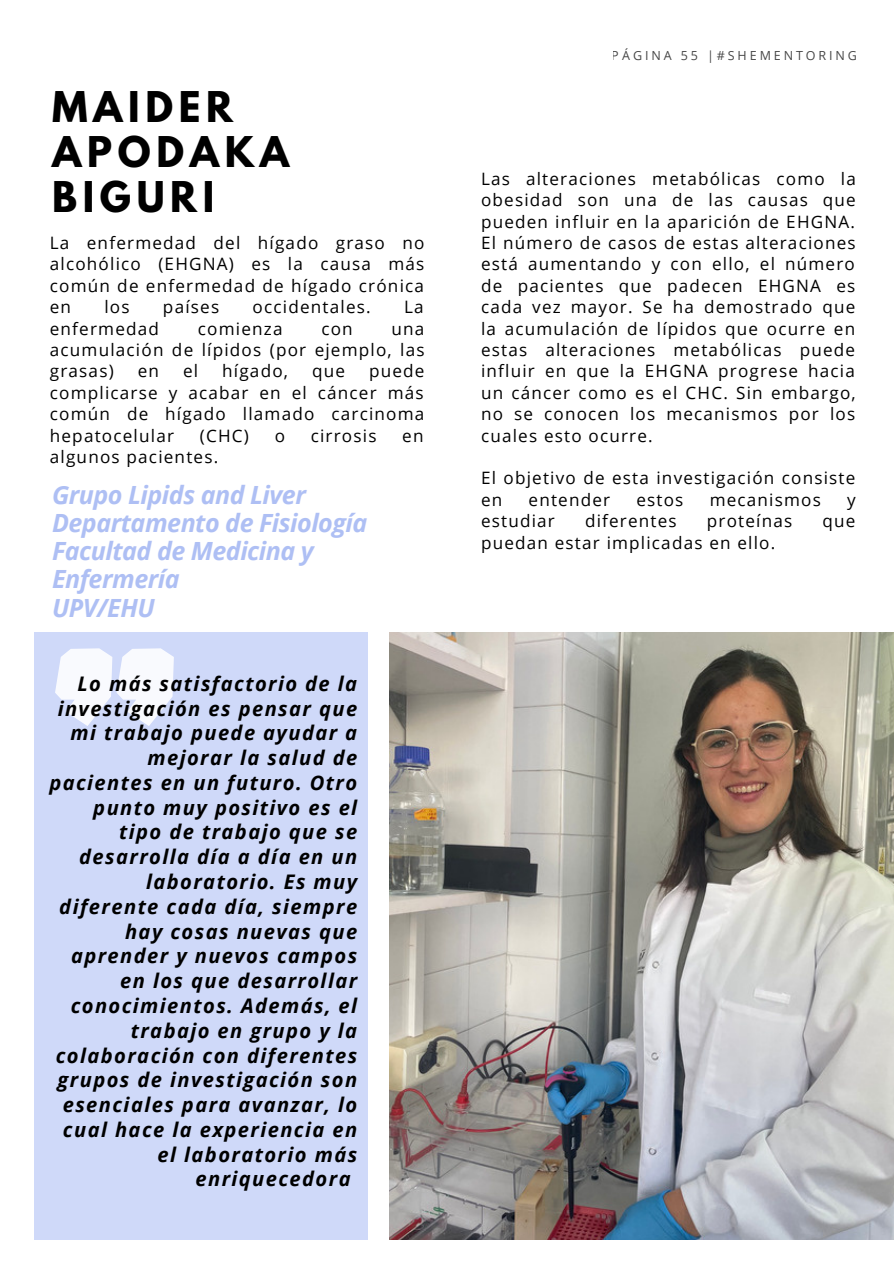
<style>
.page{position:relative;width:894px;height:1264px;background:#fff}
.page>*{position:absolute;margin:0;border:0;box-sizing:border-box;transform-origin:0 0}
.t1{font:261.45px "Adumu";color:#fff}
.t2{font:700 37.5px/45px "League Spartan";letter-spacing:.15em;color:#000}
.t3{font:italic 700 25.05px/28.2px "Open Sans";letter-spacing:-.02em;color:#aebff4}
.t4{font:italic 700 20.1px "Open Sans";letter-spacing:.07em;color:#000}
.t5{font:17.1px/21.5px "Open Sans";letter-spacing:.07em;color:#000;text-align:justify}
.t6{font:12.6px "Open Sans";letter-spacing:.23em;color:#000}
</style>
<div class="page">
<img style="left:389px;top:632px;width:504px;height:607px">
<div style="left:35px;top:632px;width:333px;height:607px;background:#cfd9f9"></div>
<h2 class="t2" style="left:52px;top:89px;width:239px">MAIDER<br>APODAKA<br>BIGURI</h2>
<p class="t5" style="left:50px;top:231px;width:376px">La enfermedad del hígado graso no alcohólico (EHGNA) es la causa más común de enfermedad de hígado crónica en</p>
<p class="t5" style="left:104px;top:296px;width:27px">los</p>
<p class="t5" style="left:163px;top:296px;width:58px">países</p>
<p class="t5" style="left:252px;top:296px;width:120px">occidentales.</p>
<p class="t5" style="left:404px;top:296px;width:21px">La</p>
<p class="t5" style="left:50px;top:317px;width:111px">enfermedad</p>
<p class="t5" style="left:198px;top:317px;width:86px">comienza</p>
<p class="t5" style="left:321px;top:317px;width:33px">con</p>
<p class="t5" style="left:50px;top:317px;width:376px;text-indent:341px">una acumulación de lípidos (por ejemplo, las grasas)</p>
<p class="t5" style="left:138px;top:360px;width:23px">en</p>
<p class="t5" style="left:183px;top:360px;width:17px">el</p>
<p class="t5" style="left:222px;top:360px;width:67px">hígado,</p>
<p class="t5" style="left:312px;top:360px;width:34px">que</p>
<p class="t5" style="left:50px;top:360px;width:376px;text-indent:319px">puede complicarse y acabar en el cáncer más común de hígado llamado carcinoma hepatocelular</p>
<p class="t5" style="left:200px;top:424px;width:51px">(CHC)</p>
<p class="t5" style="left:274px;top:424px;width:12px">o</p>
<p class="t5" style="left:310px;top:424px;width:67px">cirrosis</p>
<p class="t5" style="left:402px;top:424px;width:23px">en</p>
<p class="t5" style="left:50px;top:445px;width:170px">algunos pacientes.</p>
<h3 class="t3" style="left:52px;top:480px;width:317px">Grupo Lipids and Liver<br>Departamento de Fisiología<br>Facultad de Medicina y<br>Enfermería<br>UPV/EHU</h3>
<h1 class="t1" style="left:50px;top:648px;width:131px">"</h1>
<p class="t4" style="left:77px;top:669px;width:281px">Lo más satisfactorio de la</p>
<p class="t4" style="left:58px;top:694px;width:301px">investigación es pensar que</p>
<p class="t4" style="left:70px;top:719px;width:288px">mi trabajo puede ayudar a</p>
<p class="t4" style="left:147px;top:743px;width:211px">mejorar la salud de</p>
<p class="t4" style="left:49px;top:768px;width:309px">pacientes en un futuro. Otro</p>
<p class="t4" style="left:93px;top:793px;width:265px">punto muy positivo es el</p>
<p class="t4" style="left:119px;top:818px;width:239px">tipo de trabajo que se</p>
<p class="t4" style="left:79px;top:842px;width:279px">desarrolla día a día en un</p>
<p class="t4" style="left:146px;top:867px;width:212px">laboratorio. Es muy</p>
<p class="t4" style="left:59px;top:892px;width:299px">diferente cada día, siempre</p>
<p class="t4" style="left:125px;top:917px;width:233px">hay cosas nuevas que</p>
<p class="t4" style="left:71px;top:941px;width:288px">aprender y nuevos campos</p>
<p class="t4" style="left:120px;top:966px;width:238px">en los que desarrollar</p>
<p class="t4" style="left:71px;top:991px;width:288px">conocimientos. Además, el</p>
<p class="t4" style="left:131px;top:1016px;width:228px">trabajo en grupo y la</p>
<p class="t4" style="left:56px;top:1041px;width:303px">colaboración con diferentes</p>
<p class="t4" style="left:58px;top:1065px;width:301px">grupos de investigación son</p>
<p class="t4" style="left:63px;top:1090px;width:296px">esenciales para avanzar, lo</p>
<p class="t4" style="left:63px;top:1115px;width:296px">cual hace la experiencia en</p>
<p class="t4" style="left:157px;top:1140px;width:201px">el laboratorio más</p>
<p class="t4" style="left:195px;top:1164px;width:157px">enriquecedora</p>
<p class="t6" style="left:611px;top:47px;width:247px">PÁGINA 55 |#SHEMENTORING</p>
<p class="t5" style="left:481px;top:167px;width:376px">Las alteraciones metabólicas como la obesidad son una de las causas que pueden influir en la aparición de EHGNA.<br>El número de casos de estas alteraciones está aumentando y con ello, el número de pacientes que padecen EHGNA es cada vez mayor. Se ha demostrado que la acumulación de lípidos que ocurre en estas alteraciones metabólicas puede influir en que la EHGNA progrese hacia un cáncer como es el CHC. Sin embargo, no se conocen los mecanismos por los cuales esto ocurre.</p>
<p class="t5" style="left:481px;top:467px;width:376px">El objetivo de esta investigación consiste en</p>
<p class="t5" style="left:528px;top:488px;width:83px">entender</p>
<p class="t5" style="left:636px;top:488px;width:48px">estos</p>
<p class="t5" style="left:709px;top:488px;width:113px">mecanismos</p>
<p class="t5" style="left:846px;top:488px;width:10px">y</p>
<p class="t5" style="left:481px;top:510px;width:75px">estudiar</p>
<p class="t5" style="left:585px;top:510px;width:93px">diferentes</p>
<p class="t5" style="left:706px;top:510px;width:87px">proteínas</p>
<p class="t5" style="left:822px;top:510px;width:34px">que</p>
<p class="t5" style="left:481px;top:531px;width:296px">puedan estar implicadas en ello.</p>
</div>
